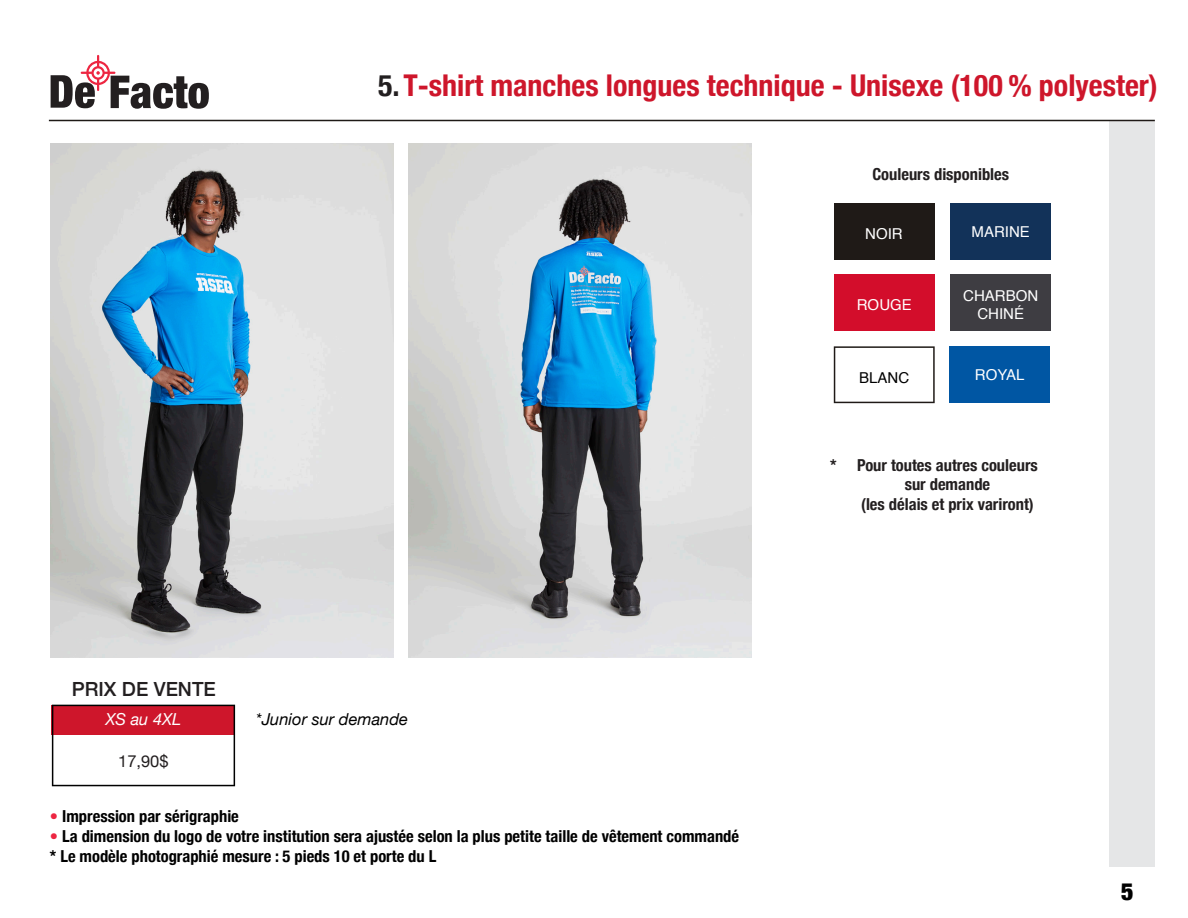
<style>
.page{position:relative;width:1188px;height:918px;background:#fff}
.page>*{position:absolute;margin:0;border:0;box-sizing:border-box;transform-origin:0 0}
.t1{font:700 condensed 30px "Helvetica Neue";color:#ce162b}
.t2{font:900 condensed 24px "Helvetica Neue";color:#000}
.t3{font:500 19.5px "Helvetica Neue";color:#231f20}
.t4{font:700 condensed 16.5px/19.8px "Helvetica Neue";color:#000}
.t5{font:700 condensed 16.5px "Helvetica Neue";color:#231f20}
.t6{font:italic 16.5px "Helvetica Neue";color:#000}
.t7{font:italic 16.5px "Helvetica Neue";color:#fff}
.t8{font:16.5px "Helvetica Neue";color:#231f20}
.t9{font:15px/18px "Helvetica";color:#fff;text-align:center}
.t10{font:15px "Helvetica";color:#000}
.s1{color:#231f20}
.s2{color:#ed2642}
</style>
<div class="page">
<div style="left:1109px;top:120px;width:46px;height:747px;background:#e5e6e7"></div>
<hr style="left:49px;top:120px;width:1106px;height:1px;background:#1f1a17">
<svg style="left:51px;top:55px;width:158px;height:54px"></svg>
<svg style="left:52px;top:705px;width:183px;height:81px"></svg>
<img style="left:51px;top:144px;width:342px;height:514px">
<img style="left:409px;top:144px;width:342px;height:514px">
<svg style="left:834px;top:346px;width:101px;height:57px"></svg>
<div style="left:834px;top:203px;width:100px;height:57px;background:#1f1a17"></div>
<div style="left:834px;top:275px;width:101px;height:56px;background:#d30d2b"></div>
<div style="left:950px;top:203px;width:101px;height:57px;background:#123259"></div>
<div style="left:950px;top:275px;width:101px;height:56px;background:#3e3d42"></div>
<div style="left:949px;top:346px;width:101px;height:57px;background:#0056a3"></div>
<h1 class="t1" style="left:378px;top:60px;width:781px"><span class="s1">5.</span> T-shirt manches longues technique - Unisexe (100 % polyester)</h1>
<p class="t5" style="left:872px;top:161px;width:138px">Couleurs disponibles</p>
<p class="t9" style="left:865px;top:226px;width:39px">NOIR</p>
<p class="t9" style="left:857px;top:296px;width:57px">ROUGE</p>
<p class="t10" style="left:859px;top:366px;width:52px">BLANC</p>
<p class="t9" style="left:972px;top:223px;width:60px">MARINE</p>
<p class="t9" style="left:963px;top:288px;width:76px">CHARBON<br>CHINÉ</p>
<p class="t9" style="left:975px;top:366px;width:51px">ROYAL</p>
<p class="t3" style="left:72px;top:673px;width:146px">PRIX DE VENTE</p>
<p class="t7" style="left:105px;top:708px;width:78px">XS au 4XL</p>
<p class="t6" style="left:256px;top:708px;width:154px">*Junior sur demande</p>
<p class="t8" style="left:118px;top:750px;width:52px">17,90$</p>
<p class="t4" style="left:50px;top:805px;width:190px"><span class="s2">•</span> Impression par sérigraphie</p>
<p class="t4" style="left:50px;top:825px;width:691px"><span class="s2">•</span> La dimension du logo de votre institution sera ajustée selon la plus petite taille de vêtement commandé * Le modèle photographié mesure : 5 pieds 10 et porte du L</p>
<p class="t5" style="left:830px;top:451px;width:209px">* Pour toutes autres couleurs</p>
<p class="t5" style="left:905px;top:471px;width:87px">sur demande</p>
<p class="t5" style="left:861px;top:491px;width:174px">(les délais et prix variront)</p>
<h2 class="t2" style="left:1121px;top:872px;width:14px">5</h2>
</div>
